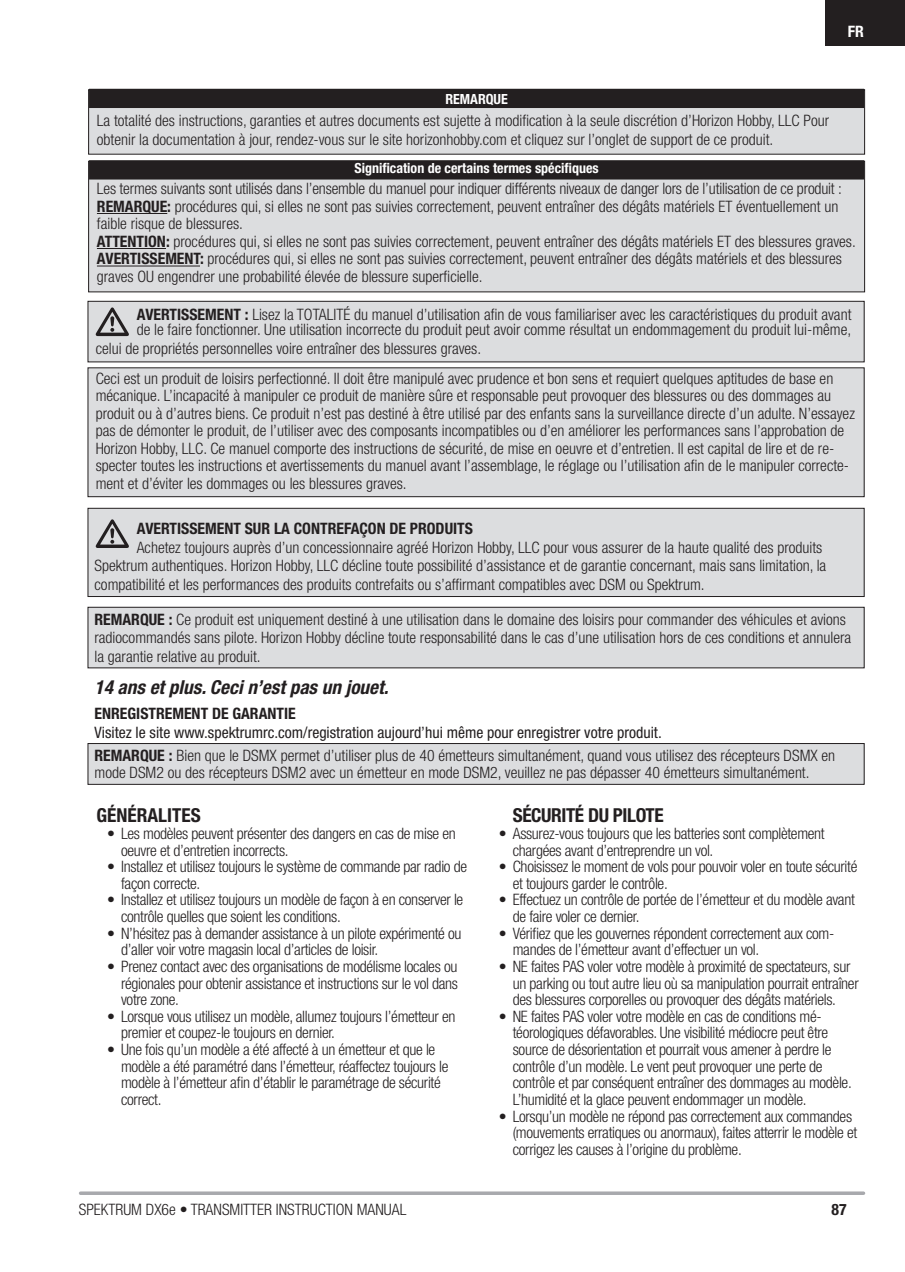
<style>
.page{position:relative;width:905px;height:1272px;background:#fff}
.page>*{position:absolute;margin:0;border:0;box-sizing:border-box;transform-origin:0 0}
.t1{font:italic 700 condensed 19.25px "Helvetica Neue LT Std";color:#231f20}
.t2{font:700 condensed 19.25px "Helvetica Neue LT Std";letter-spacing:-.02em;color:#231f20}
.t3{font:700 condensed 19.25px "Helvetica Neue LT Std";color:#231f20}
.t4{font:300 condensed 15.75px/17.5px "Helvetica Neue LT Std";color:#231f20}
.t5{font:300 condensed 15.75px/16.6px "Helvetica Neue LT Std";letter-spacing:-.02em;color:#231f20}
.t6{font:700 condensed 15.75px "Helvetica Neue LT Std";color:#231f20}
.t7{font:700 condensed 15.75px "Helvetica Neue LT Std";color:#fff}
.t8{font:700 condensed 14px "Helvetica Neue LT Std";color:#fff}
.s1{font-weight:700}
.s2{font-weight:400}
</style>
<div class="page">
<svg style="left:80px;top:1191px;width:783px;height:4px;background:#b2b3b6"></svg>
<div style="left:825px;top:0;width:80px;height:45px;background:#231f20"></div>
<div style="left:88px;top:607px;width:776px;height:61px;background:#dcdddf"></div>
<div style="left:88px;top:607px;width:776px;height:61px;border:1px solid #231f20"></div>
<div style="left:88px;top:743px;width:776px;height:41px;background:#dcdddf"></div>
<div style="left:88px;top:743px;width:776px;height:42px;border:1px solid #231f20"></div>
<div style="left:88px;top:508px;width:776px;height:88px;background:#dcdddf"></div>
<div style="left:88px;top:508px;width:776px;height:89px;border:1px solid #231f20"></div>
<div style="left:88px;top:301px;width:776px;height:61px;background:#dcdddf"></div>
<div style="left:88px;top:301px;width:776px;height:61px;border:1px solid #231f20"></div>
<div style="left:88px;top:368px;width:776px;height:129px;background:#dcdddf"></div>
<div style="left:88px;top:367px;width:776px;height:130px;border:1px solid #231f20"></div>
<svg style="left:96px;top:519px;width:33px;height:29px"></svg>
<svg style="left:96px;top:307px;width:33px;height:29px"></svg>
<div style="left:89px;top:90px;width:775px;height:64px;background:#dcdddf"></div>
<div style="left:89px;top:89px;width:775px;height:19px;background:#231f20"></div>
<div style="left:88px;top:89px;width:777px;height:66px;border:1px solid #231f20"></div>
<div style="left:89px;top:161px;width:775px;height:131px;background:#dcdddf"></div>
<div style="left:89px;top:160px;width:775px;height:19px;background:#231f20"></div>
<hr style="left:97px;top:213px;width:70px;height:1px;background:#231f20">
<hr style="left:97px;top:248px;width:69px;height:1px;background:#231f20">
<hr style="left:97px;top:266px;width:103px;height:1px;background:#231f20">
<div style="left:88px;top:161px;width:777px;height:131px;border:1px solid #231f20"></div>
<p class="t7" style="left:847px;top:26px;width:18px">FR</p>
<p class="t8" style="left:445px;top:94px;width:64px">REMARQUE</p>
<p class="t4" style="left:97px;top:113px;width:733px;line-height:18.9px">La totalité des instructions, garanties et autres documents est sujette à modification à la seule discrétion d’Horizon Hobby, LLC Pour obtenir la documentation à jour, rendez-vous sur le site horizonhobby.com et cliquez sur l’onglet de support de ce produit.</p>
<p class="t8" style="left:354px;top:163px;width:246px">Signification de certains termes spécifiques</p>
<p class="t4" style="left:97px;top:182px;width:760px">Les termes suivants sont utilisés dans l’ensemble du manuel pour indiquer différents niveaux de danger lors de l’utilisation de ce produit :<br><span class="s1">REMARQUE:</span> procédures qui, si elles ne sont pas suivies correctement, peuvent entraîner des dégâts matériels ET éventuellement un faible risque de blessures.<br><span class="s1">ATTENTION:</span> procédures qui, si elles ne sont pas suivies correctement, peuvent entraîner des dégâts matériels ET des blessures graves.<br><span class="s1">AVERTISSEMENT:</span> procédures qui, si elles ne sont pas suivies correctement, peuvent entraîner des dégâts matériels et des blessures graves OU engendrer une probabilité élevée de blessure superficielle.</p>
<p class="t4" style="left:137px;top:308px;width:716px;line-height:15.8px"><span class="s1">AVERTISSEMENT :</span> Lisez la TOTALITÉ du manuel d’utilisation afin de vous familiariser avec les caractéristiques du produit avant de le faire fonctionner. Une utilisation incorrecte du produit peut avoir comme résultat un endommagement du produit lui-même,</p>
<p class="t4" style="left:96px;top:335px;width:739px;line-height:29.8px">celui de propriétés personnelles voire entraîner des blessures graves.<br>Ceci est un produit de loisirs perfectionné. Il doit être manipulé avec prudence et bon sens et requiert quelques aptitudes de base en</p>
<p class="t4" style="left:96px;top:389px;width:760px">mécanique. L’incapacité à manipuler ce produit de manière sûre et responsable peut provoquer des blessures ou des dommages au produit ou à d’autres biens. Ce produit n’est pas destiné à être utilisé par des enfants sans la surveillance directe d’un adulte. N’essayez pas de démonter le produit, de l’utiliser avec des composants incompatibles ou d’en améliorer les performances sans l’approbation de Horizon Hobby, LLC. Ce manuel comporte des instructions de sécurité, de mise en oeuvre et d’entretien. Il est capital de lire et de re&shy;specter toutes les instructions et avertissements du manuel avant l’assemblage, le réglage ou l’utilisation afin de le manipuler correcte&shy;ment et d’éviter les dommages ou les blessures graves.</p>
<p class="t6" style="left:137px;top:522px;width:338px">AVERTISSEMENT SUR LA CONTREFAÇON DE PRODUITS</p>
<p class="t4" style="left:94px;top:540px;width:733px;line-height:18.2px;text-indent:42px">Achetez toujours auprès d’un concessionnaire agréé Horizon Hobby, LLC pour vous assurer de la haute qualité des produits<br>Spektrum authentiques. Horizon Hobby, LLC décline toute possibilité d’assistance et de garantie concernant, mais sans limitation, la compatibilité et les performances des produits contrefaits ou s’affirmant compatibles avec DSM ou Spektrum.</p>
<p class="t4" style="left:94px;top:612px;width:758px;line-height:18.2px"><span class="s1">REMARQUE :</span> Ce produit est uniquement destiné à une utilisation dans le domaine des loisirs pour commander des véhicules et avions radiocommandés sans pilote. Horizon Hobby décline toute responsabilité dans le cas d’une utilisation hors de ces conditions et annulera la garantie relative au produit.</p>
<p class="t1" style="left:94px;top:680px;width:295px">14 ans et plus. Ceci n’est pas un jouet.</p>
<p class="t6" style="left:94px;top:708px;width:203px">ENREGISTREMENT DE GARANTIE</p>
<p class="t4" style="left:94px;top:722px;width:742px;line-height:22.8px"><span class="s2">Visitez le site www.spektrumrc.com/registration aujourd’hui même pour enregistrer votre produit.<br></span><span class="s1">REMARQUE :</span> Bien que le DSMX permet d’utiliser plus de 40 émetteurs simultanément, quand vous utilisez des récepteurs DSMX en</p>
<p class="t4" style="left:94px;top:765px;width:716px">mode DSM2 ou des récepteurs DSM2 avec un émetteur en mode DSM2, veuillez ne pas dépasser 40 émetteurs simultanément.</p>
<p class="t3" style="left:97px;top:808px;width:106px">GÉNÉRALITES</p>
<p class="t5" style="left:121px;top:826px;width:336px;text-indent:-14px">• Les modèles peuvent présenter des dangers en cas de mise en oeuvre et d’entretien incorrects.</p>
<p class="t5" style="left:121px;top:860px;width:347px;text-indent:-14px">• Installez et utilisez toujours le système de commande par radio de façon correcte.</p>
<p class="t5" style="left:121px;top:893px;width:344px;text-indent:-14px">• Installez et utilisez toujours un modèle de façon à en conserver le contrôle quelles que soient les conditions.</p>
<p class="t5" style="left:121px;top:926px;width:342px;text-indent:-14px">• N’hésitez pas à demander assistance à un pilote expérimenté ou d’aller voir votre magasin local d’articles de loisir.</p>
<p class="t4" style="left:121px;top:959px;width:338px;line-height:16.6px;text-align:justify;text-indent:-14px">• Prenez contact avec des organisations de modélisme locales ou régionales pour obtenir assistance et instructions sur le vol dans votre zone.</p>
<p class="t5" style="left:121px;top:1009px;width:336px;text-indent:-14px">• Lorsque vous utilisez un modèle, allumez toujours l’émetteur en premier et coupez-le toujours en dernier.</p>
<p class="t5" style="left:121px;top:1042px;width:329px;text-indent:-14px">• Une fois qu’un modèle a été affecté à un émetteur et que le modèle a été paramétré dans l’émetteur, réaffectez toujours le modèle à l’émetteur afin d’établir le paramétrage de sécurité correct.</p>
<p class="t2" style="left:513px;top:808px;width:152px">SÉCURITÉ DU PILOTE</p>
<p class="t5" style="left:513px;top:826px;width:313px;text-indent:-14px">• Assurez-vous toujours que les batteries sont complètement chargées avant d’entreprendre un vol.</p>
<p class="t5" style="left:513px;top:860px;width:346px;text-indent:-14px">• Choisissez le moment de vols pour pouvoir voler en toute sécurité et toujours garder le contrôle.</p>
<p class="t5" style="left:513px;top:893px;width:343px;text-indent:-14px">• Effectuez un contrôle de portée de l’émetteur et du modèle avant de faire voler ce dernier.</p>
<p class="t5" style="left:513px;top:926px;width:323px;text-indent:-14px">• Vérifiez que les gouvernes répondent correctement aux com&shy;mandes de l’émetteur avant d’effectuer un vol.</p>
<p class="t5" style="left:513px;top:959px;width:347px;text-indent:-14px">• NE faites PAS voler votre modèle à proximité de spectateurs, sur un parking ou tout autre lieu où sa manipulation pourrait entraîner des blessures corporelles ou provoquer des dégâts matériels.</p>
<p class="t5" style="left:513px;top:1009px;width:340px;text-indent:-14px">• NE faites PAS voler votre modèle en cas de conditions mé&shy;téorologiques défavorables. Une visibilité médiocre peut être source de désorientation et pourrait vous amener à perdre le contrôle d’un modèle. Le vent peut provoquer une perte de contrôle et par conséquent entraîner des dommages au modèle.<br>L’humidité et la glace peuvent endommager un modèle.</p>
<p class="t5" style="left:513px;top:1109px;width:346px;text-indent:-14px">• Lorsqu’un modèle ne répond pas correctement aux commandes (mouvements erratiques ou anormaux), faites atterrir le modèle et corrigez les causes à l’origine du problème.</p>
<p class="t4" style="left:79px;top:1202px;width:329px">SPEKTRUM DX6e • TRANSMITTER INSTRUCTION MANUAL</p>
<p class="t6" style="left:831px;top:1203px;width:17px">87</p>
</div>
